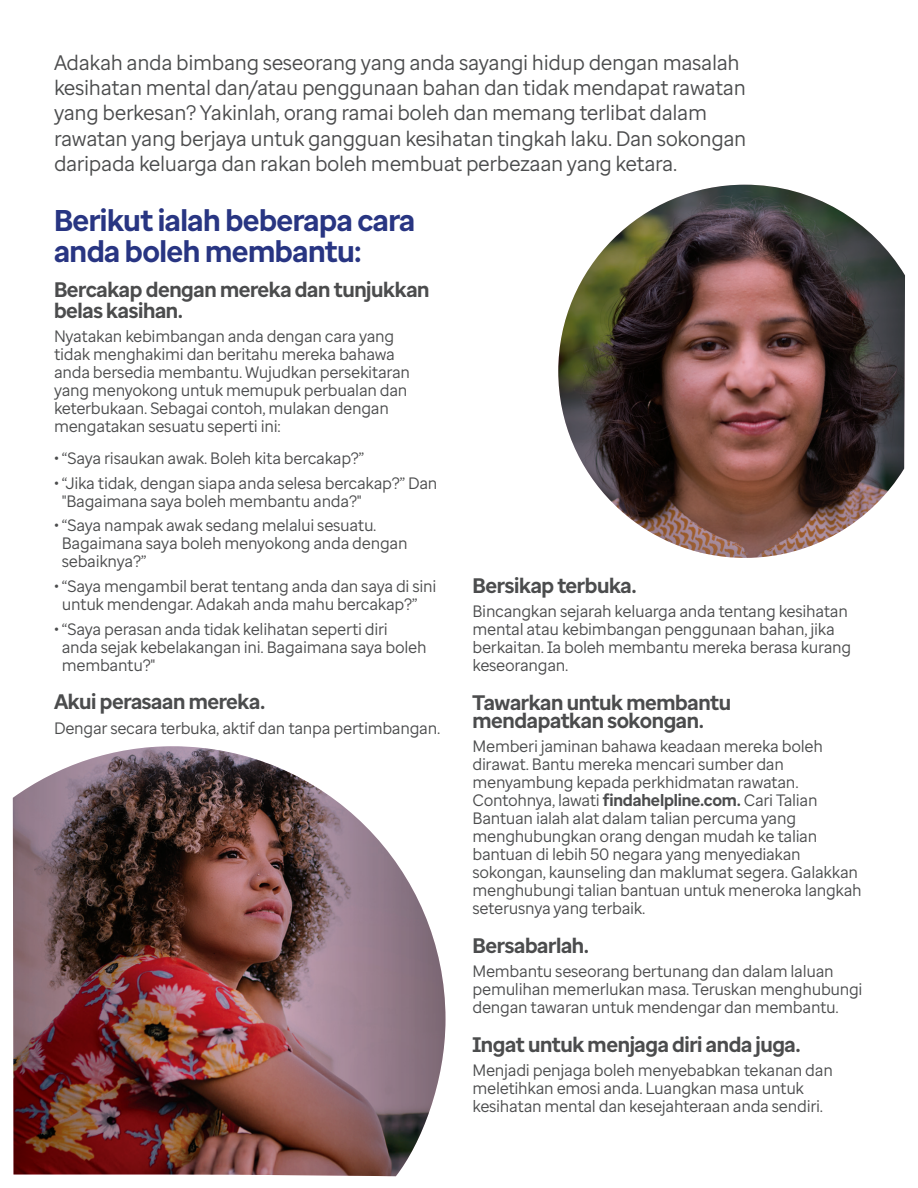
<style>
.page{position:relative;width:918px;height:1188px;background:#fff}
.page>*{position:absolute;margin:0;border:0;box-sizing:border-box;transform-origin:0 0}
.t1{font:700 30px/31.5px "Optum Sans";letter-spacing:-.02em;color:#283582}
.t2{font:21px/25.2px "Optum Sans";letter-spacing:-.02em;color:#4b4c4d}
.t3{font:700 21px/21px "Optum Sans";letter-spacing:-.02em;color:#4b4c4d}
.t4{font:16.5px/18px "Optum Sans";letter-spacing:-.02em;color:#4b4c4d}
.s1{font-weight:700}
</style>
<div class="page">
<img style="left:13px;top:746px;width:433px;height:430px">
<img style="left:558px;top:185px;width:347px;height:373px">
<p class="t2" style="left:54px;top:50px;width:694px">Adakah anda bimbang seseorang yang anda sayangi hidup dengan masalah kesihatan mental dan/atau penggunaan bahan dan tidak mendapat rawatan yang berkesan? Yakinlah, orang ramai boleh dan memang terlibat dalam rawatan yang berjaya untuk gangguan kesihatan tingkah laku. Dan sokongan daripada keluarga dan rakan boleh membuat perbezaan yang ketara.</p>
<p class="t1" style="left:54px;top:204px;width:363px">Berikut ialah beberapa cara anda boleh membantu:</p>
<p class="t3" style="left:54px;top:279px;width:377px">Bercakap dengan mereka dan tunjukkan belas kasihan.</p>
<p class="t4" style="left:54px;top:327px;width:358px">Nyatakan kebimbangan anda dengan cara yang tidak menghakimi dan beritahu mereka bahawa anda bersedia membantu. Wujudkan persekitaran yang menyokong untuk memupuk perbualan dan keterbukaan. Sebagai contoh, mulakan dengan mengatakan sesuatu seperti ini:</p>
<p class="t4" style="left:54px;top:449px;width:312px">• “Saya risaukan awak. Boleh kita bercakap?”</p>
<p class="t4" style="left:62px;top:474px;width:377px;text-indent:-8px">• “Jika tidak, dengan siapa anda selesa bercakap?” Dan "Bagaimana saya boleh membantu anda?"</p>
<p class="t4" style="left:62px;top:516px;width:347px;text-indent:-8px">• “Saya nampak awak sedang melalui sesuatu.<br>Bagaimana saya boleh menyokong anda dengan sebaiknya?”</p>
<p class="t4" style="left:62px;top:577px;width:376px;text-indent:-8px">• “Saya mengambil berat tentang anda dan saya di sini untuk mendengar. Adakah anda mahu bercakap?”</p>
<p class="t4" style="left:62px;top:620px;width:366px;text-indent:-8px">• “Saya perasan anda tidak kelihatan seperti diri anda sejak kebelakangan ini. Bagaimana saya boleh membantu?"</p>
<p class="t3" style="left:54px;top:691px;width:213px">Akui perasaan mereka.</p>
<p class="t4" style="left:54px;top:719px;width:388px">Dengar secara terbuka, aktif dan tanpa pertimbangan.</p>
<p class="t3" style="left:472px;top:575px;width:166px">Bersikap terbuka.</p>
<p class="t4" style="left:472px;top:602px;width:380px">Bincangkan sejarah keluarga anda tentang kesihatan mental atau kebimbangan penggunaan bahan, jika berkaitan. Ia boleh membantu mereka berasa kurang keseorangan.</p>
<p class="t3" style="left:472px;top:693px;width:260px;line-height:18px">Tawarkan untuk membantu mendapatkan sokongan.</p>
<p class="t4" style="left:472px;top:737px;width:391px">Memberi jaminan bahawa keadaan mereka boleh dirawat. Bantu mereka mencari sumber dan menyambung kepada perkhidmatan rawatan.<br>Contohnya, lawati <span class="s1">findahelpline.com.</span> Cari Talian Bantuan ialah alat dalam talian percuma yang menghubungkan orang dengan mudah ke talian bantuan di lebih 50 negara yang menyediakan sokongan, kaunseling dan maklumat segera. Galakkan menghubungi talian bantuan untuk meneroka langkah seterusnya yang terbaik.</p>
<p class="t3" style="left:472px;top:935px;width:118px">Bersabarlah.</p>
<p class="t4" style="left:472px;top:962px;width:392px">Membantu seseorang bertunang dan dalam laluan pemulihan memerlukan masa. Teruskan menghubungi dengan tawaran untuk mendengar dan membantu.</p>
<p class="t3" style="left:472px;top:1034px;width:330px">Ingat untuk menjaga diri anda juga.</p>
<p class="t4" style="left:472px;top:1061px;width:362px">Menjadi penjaga boleh menyebabkan tekanan dan meletihkan emosi anda. Luangkan masa untuk kesihatan mental dan kesejahteraan anda sendiri.</p>
</div>
